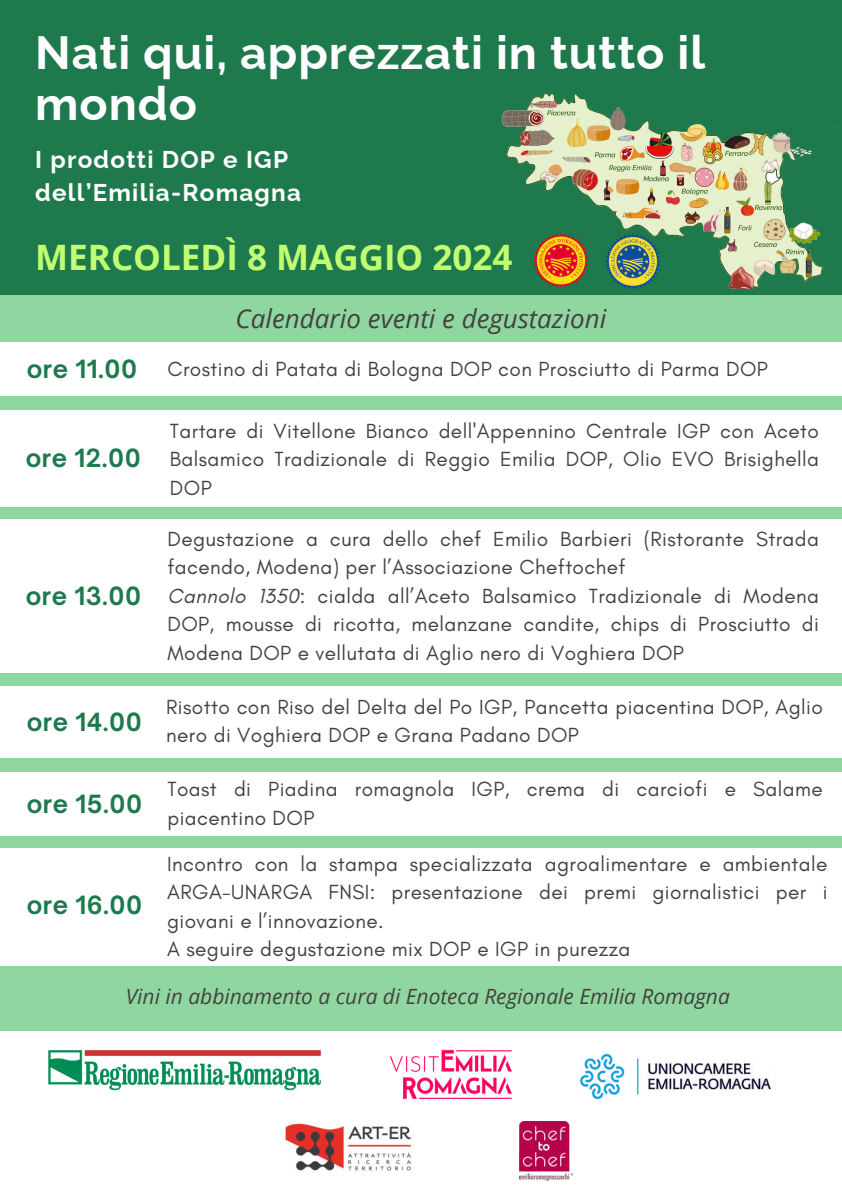
<style>
.page{position:relative;width:842px;height:1191px;background:#fff}
.page>*{position:absolute;margin:0;border:0;box-sizing:border-box;transform-origin:0 0}
.t1{font:700 46.6px/51px "Raleway";letter-spacing:.02em;color:#fff}
.t2{font:700 35px "Open Sans";color:#c1ff72}
.t3{font:italic 26px "Open Sans";color:#42423e}
.t4{font:700 24.3px/33.8px "Raleway";letter-spacing:.05em;color:#fff}
.t5{font:700 24px "Open Sauce One";letter-spacing:.02em;color:#1e7a4d}
.t6{font:italic 21px "Open Sans";color:#42423e}
.t7{font:20.8px/28.5px "Glacial Indifference";letter-spacing:.02em;color:#42423e}
.s1{font-style:italic}
</style>
<div class="page">
<div style="left:0;top:0;width:842px;height:1190px;background:#90d6a1"></div>
<div style="left:0;top:0;width:841px;height:295px;background:#1e7a4d"></div>
<div style="left:0;top:771px;width:842px;height:64px;background:#fff"></div>
<div style="left:0;top:343px;width:842px;height:53px;background:#fff"></div>
<div style="left:0;top:520px;width:842px;height:153px;background:#fff"></div>
<div style="left:0;top:409px;width:842px;height:97px;background:#fff"></div>
<div style="left:0;top:686px;width:842px;height:72px;background:#fff"></div>
<div style="left:0;top:848px;width:842px;height:117px;background:#fff"></div>
<img style="left:501px;top:93px;width:335px;height:197px">
<img style="left:525px;top:227px;width:72px;height:63px">
<img style="left:599px;top:227px;width:68px;height:63px">
<div style="left:0;top:1031px;width:842px;height:159px;background:#fff"></div>
<img style="left:579px;top:1053px;width:192px;height:47px">
<img style="left:48px;top:1050px;width:273px;height:41px">
<img style="left:389px;top:1049px;width:123px;height:50px">
<img style="left:285px;top:1123px;width:127px;height:48px">
<img style="left:519px;top:1121px;width:54px;height:59px">
<p class="t1" style="left:35px;top:27px;width:671px">Nati qui, apprezzati in tutto il mondo</p>
<p class="t4" style="left:35px;top:142px;width:267px">I prodotti DOP e IGP dell’Emilia-Romagna</p>
<p class="t2" style="left:35px;top:233px;width:479px">MERCOLEDÌ 8 MAGGIO 2024</p>
<h5 class="t3" style="left:236px;top:300px;width:372px">Calendario eventi e degustazioni</h5>
<h4 class="t5" style="left:27px;top:354px;width:112px">ore 11.00</h4>
<p class="t7" style="left:167px;top:354px;width:602px">Crostino di Patata di Bologna DOP con Prosciutto di Parma DOP</p>
<p class="t5" style="left:26px;top:443px;width:117px">ore 12.00</p>
<h4 class="t5" style="left:26px;top:581px;width:117px">ore 13.00</h4>
<h4 class="t5" style="left:27px;top:707px;width:117px">ore 14.00</h4>
<h4 class="t5" style="left:27px;top:788px;width:117px">ore 15.00</h4>
<p class="t7" style="left:170px;top:416px;width:651px;text-align:justify">Tartare di Vitellone Bianco dell'Appennino Centrale IGP con Aceto Balsamico Tradizionale di Reggio Emilia DOP, Olio EVO Brisighella DOP</p>
<h4 class="t7" style="left:167px;top:524px;width:653px">Degustazione a cura dello chef Emilio Barbieri (Ristorante Strada facendo, Modena) per l’Associazione Cheftochef</h4>
<p class="t7" style="left:167px;top:581px;width:653px;text-align:justify"><span class="s1">Cannolo 1350</span>: cialda all’Aceto Balsamico Tradizionale di Modena DOP, mousse di ricotta, melanzane candite, chips di Prosciutto di Modena DOP e vellutata di Aglio nero di Voghiera DOP</p>
<p class="t7" style="left:166px;top:692px;width:658px">Risotto con Riso del Delta del Po IGP, Pancetta piacentina DOP, Aglio nero di Voghiera DOP e Grana Padano DOP</p>
<h3 class="t7" style="left:167px;top:774px;width:657px">Toast di Piadina romagnola IGP, crema di carciofi e Salame piacentino DOP</h3>
<p class="t7" style="left:167px;top:849px;width:662px;text-align:justify">Incontro con la stampa specializzata agroalimentare e ambientale ARGA-UNARGA FNSI: presentazione dei premi giornalistici per i giovani e l’innovazione.</p>
<h4 class="t7" style="left:167px;top:934px;width:465px">A seguire degustazione mix DOP e IGP in purezza</h4>
<p class="t6" style="left:126px;top:981px;width:606px">Vini in abbinamento a cura di Enoteca Regionale Emilia Romagna</p>
<h4 class="t5" style="left:27px;top:890px;width:117px">ore 16.00</h4>
</div>
